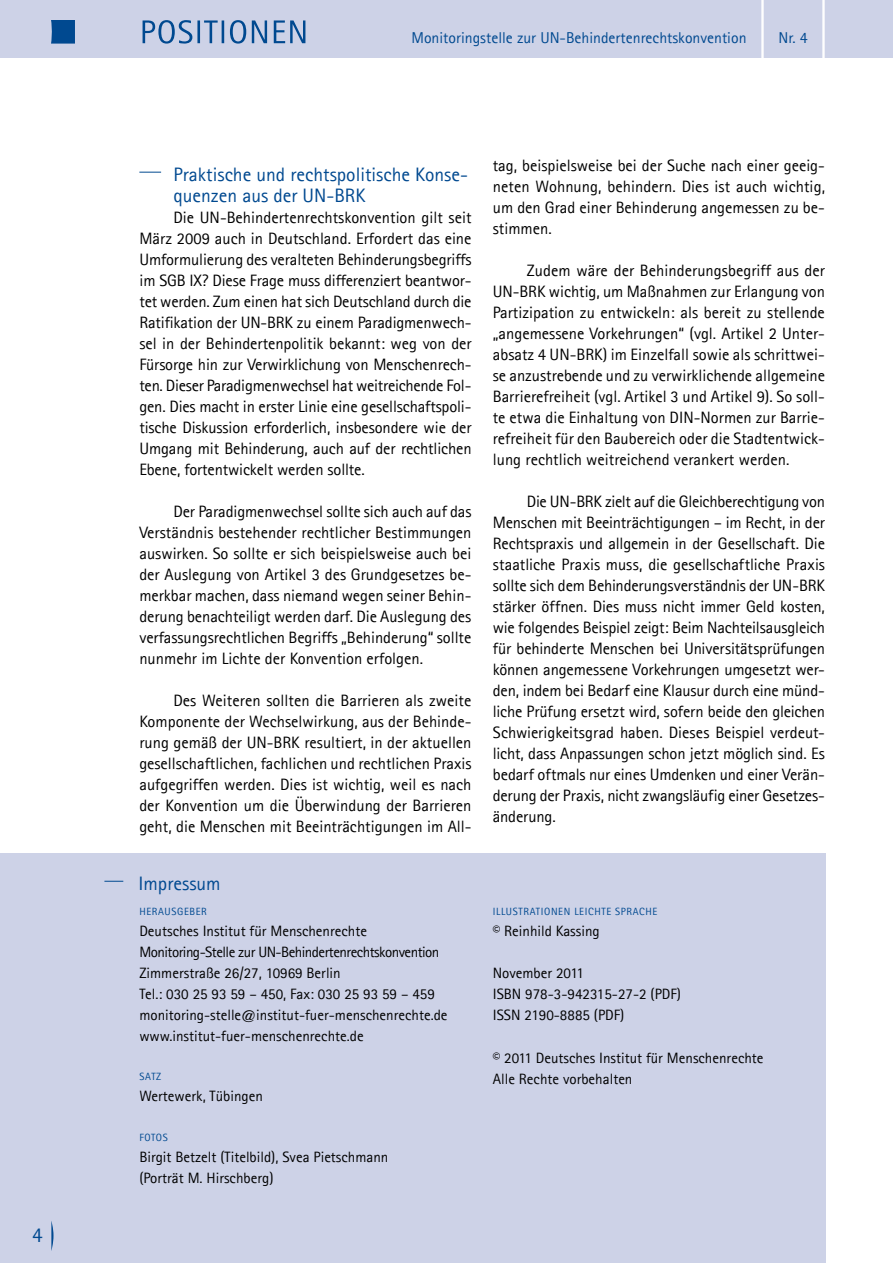
<style>
.page{position:relative;width:893px;height:1263px;background:#fff}
.page>*{position:absolute;margin:0;border:0;box-sizing:border-box;transform-origin:0 0}
.t1{font:86.7px "Agfa Rotis Sans Serif";color:#fff;scale:.55 1}
.t2{font:21px "Agfa Rotis Sans Serif";color:#004990}
.t3{font:19.5px/21px "Agfa Rotis Sans Serif";color:#004990}
.t4{font:16.5px/21px "Agfa Rotis Sans Serif";color:#000;text-align:justify}
.t5{font:15.75px "Agfa Rotis Sans Serif";color:#004990}
.t6{font:15px/21px "Agfa Rotis Sans Serif";color:#000}
.t7{font:15px "Agfa Rotis Sans Serif";letter-spacing:-.035em;color:#000}
.t8{font:10.5px "Agfa Rotis Sans Serif";letter-spacing:.06em;color:#004990}
</style>
<div class="page">
<div style="left:0;top:0;width:893px;height:57px;background:#cdd2e7"></div>
<svg style="left:51px;top:20px;width:24px;height:24px"></svg>
<svg style="left:143px;top:20px;width:162px;height:24px"></svg>
<div style="left:0;top:853px;width:825px;height:410px;background:#cdd2e7"></div>
<svg style="left:104px;top:881px;width:19px;height:1px"></svg>
<svg style="left:51px;top:1221px;width:3px;height:30px"></svg>
<svg style="left:139px;top:172px;width:22px;height:1px"></svg>
<p class="t2" style="left:32px;top:1222px;width:12px">4</p>
<p class="t5" style="left:411px;top:28px;width:337px">Monitoringstelle zur UN-Behindertenrechtskonvention</p>
<h1 class="t1" style="left:755px;top:-33px;width:30px">|</h1>
<p class="t5" style="left:778px;top:28px;width:31px">Nr. 4</p>
<h1 class="t1" style="left:816px;top:-33px;width:30px">|</h1>
<h3 class="t3" style="left:173px;top:164px;width:296px">Praktische und rechtspolitische Konse&shy;quenzen aus der UN-BRK</h3>
<p class="t4" style="left:139px;top:207px;width:334px;text-indent:34px">Die UN-Behindertenrechtskonvention gilt seit März 2009 auch in Deutschland. Erfordert das eine Umformulierung des veralteten Behinderungsbegriffs im SGB IX? Diese Frage muss differenziert beantwor&shy;tet werden. Zum einen hat sich Deutschland durch die Ratifikation der UN-BRK zu einem Paradigmenwech&shy;sel in der Behindertenpolitik bekannt: weg von der Fürsorge hin zur Verwirklichung von Menschenrech&shy;ten. Dieser Paradigmenwechsel hat weitreichende Fol&shy;gen. Dies macht in erster Linie eine gesellschaftspoli&shy;tische Diskussion erforderlich, insbesondere wie der Umgang mit Behinderung, auch auf der rechtlichen Ebene, fortentwickelt werden sollte.</p>
<p class="t4" style="left:139px;top:501px;width:334px;text-indent:34px">Der Paradigmenwechsel sollte sich auch auf das Verständnis bestehender rechtlicher Bestimmungen auswirken. So sollte er sich beispielsweise auch bei der Auslegung von Artikel 3 des Grundgesetzes be&shy;merkbar machen, dass niemand wegen seiner Behin&shy;derung benachteiligt werden darf. Die Auslegung des verfassungsrechtlichen Begriffs „Behinderung“ sollte nunmehr im Lichte der Konvention erfolgen.</p>
<p class="t4" style="left:139px;top:690px;width:334px;text-indent:34px">Des Weiteren sollten die Barrieren als zweite Komponente der Wechselwirkung, aus der Behinde&shy;rung gemäß der UN-BRK resultiert, in der aktuellen gesellschaftlichen, fachlichen und rechtlichen Praxis aufgegriffen werden. Dies ist wichtig, weil es nach der Konvention um die Überwindung der Barrieren geht, die Menschen mit Beeinträchtigungen im All-</p>
<h2 class="t3" style="left:138px;top:873px;width:84px">Impressum</h2>
<p class="t8" style="left:139px;top:905px;width:69px">HERAUSGEBER</p>
<p class="t6" style="left:139px;top:920px;width:229px">Deutsches Institut für Menschenrechte</p>
<p class="t7" style="left:139px;top:943px;width:302px">Monitoring-Stelle zur UN-Behindertenrechtskonvention</p>
<p class="t6" style="left:139px;top:962px;width:203px">Zimmerstraße 26/27, 10969 Berlin</p>
<p class="t6" style="left:139px;top:983px;width:297px">Tel.: 030 25 93 59 – 450, Fax: 030 25 93 59 – 459</p>
<p class="t6" style="left:139px;top:1004px;width:310px">monitoring-stelle@institut-fuer-menschenrechte.de</p>
<p class="t6" style="left:139px;top:1025px;width:226px">www.institut-fuer-menschenrechte.de</p>
<p class="t8" style="left:139px;top:1070px;width:23px">SATZ</p>
<p class="t6" style="left:139px;top:1085px;width:125px">Wertewerk, Tübingen</p>
<p class="t8" style="left:139px;top:1131px;width:30px">FOTOS</p>
<p class="t6" style="left:139px;top:1146px;width:251px">Birgit Betzelt (Titelbild), Svea Pietschmann (Porträt M. Hirschberg)</p>
<p class="t4" style="left:493px;top:154px;width:334px">tag, beispielsweise bei der Suche nach einer geeig&shy;neten Wohnung, behindern. Dies ist auch wichtig, um den Grad einer Behinderung angemessen zu be&shy;stimmen.</p>
<p class="t4" style="left:493px;top:259px;width:334px;text-indent:34px">Zudem wäre der Behinderungsbegriff aus der UN-BRK wichtig, um Maßnahmen zur Erlangung von Partizipation zu entwickeln: als bereit zu stellende „angemessene Vorkehrungen“ (vgl. Artikel 2 Unter&shy;absatz 4 UN-BRK) im Einzelfall sowie als schrittwei&shy;se anzustrebende und zu verwirklichende allgemeine Barrierefreiheit (vgl. Artikel 3 und Artikel 9). So soll&shy;te etwa die Einhaltung von DIN-Normen zur Barrie&shy;refreiheit für den Baubereich oder die Stadtentwick&shy;lung rechtlich weitreichend verankert werden.</p>
<p class="t4" style="left:493px;top:490px;width:334px;text-indent:34px">Die UN-BRK zielt auf die Gleichberechtigung von Menschen mit Beeinträchtigungen – im Recht, in der Rechtspraxis und allgemein in der Gesellschaft. Die staatliche Praxis muss, die gesellschaftliche Praxis sollte sich dem Behinderungsverständnis der UN-BRK stärker öffnen. Dies muss nicht immer Geld kosten, wie folgendes Beispiel zeigt: Beim Nachteilsausgleich für behinderte Menschen bei Universitätsprüfungen können angemessene Vorkehrungen umgesetzt wer&shy;den, indem bei Bedarf eine Klausur durch eine münd&shy;liche Prüfung ersetzt wird, sofern beide den gleichen Schwierigkeitsgrad haben. Dieses Beispiel verdeut&shy;licht, dass Anpassungen schon jetzt möglich sind. Es bedarf oftmals nur eines Umdenken und einer Verän&shy;derung der Praxis, nicht zwangsläufig einer Gesetzes&shy;änderung.</p>
<p class="t8" style="left:493px;top:905px;width:166px">ILLUSTRATIONEN LEICHTE SPRACHE</p>
<p class="t6" style="left:493px;top:920px;width:108px">© Reinhild Kassing</p>
<p class="t6" style="left:493px;top:962px;width:93px">November 2011</p>
<p class="t6" style="left:493px;top:983px;width:190px">ISBN 978-3-942315-27-2 (PDF)</p>
<p class="t6" style="left:493px;top:1004px;width:133px">ISSN 2190-8885 (PDF)</p>
<p class="t6" style="left:493px;top:1047px;width:272px">© 2011 Deutsches Institut für Menschenrechte</p>
<p class="t6" style="left:493px;top:1068px;width:141px">Alle Rechte vorbehalten</p>
</div>
